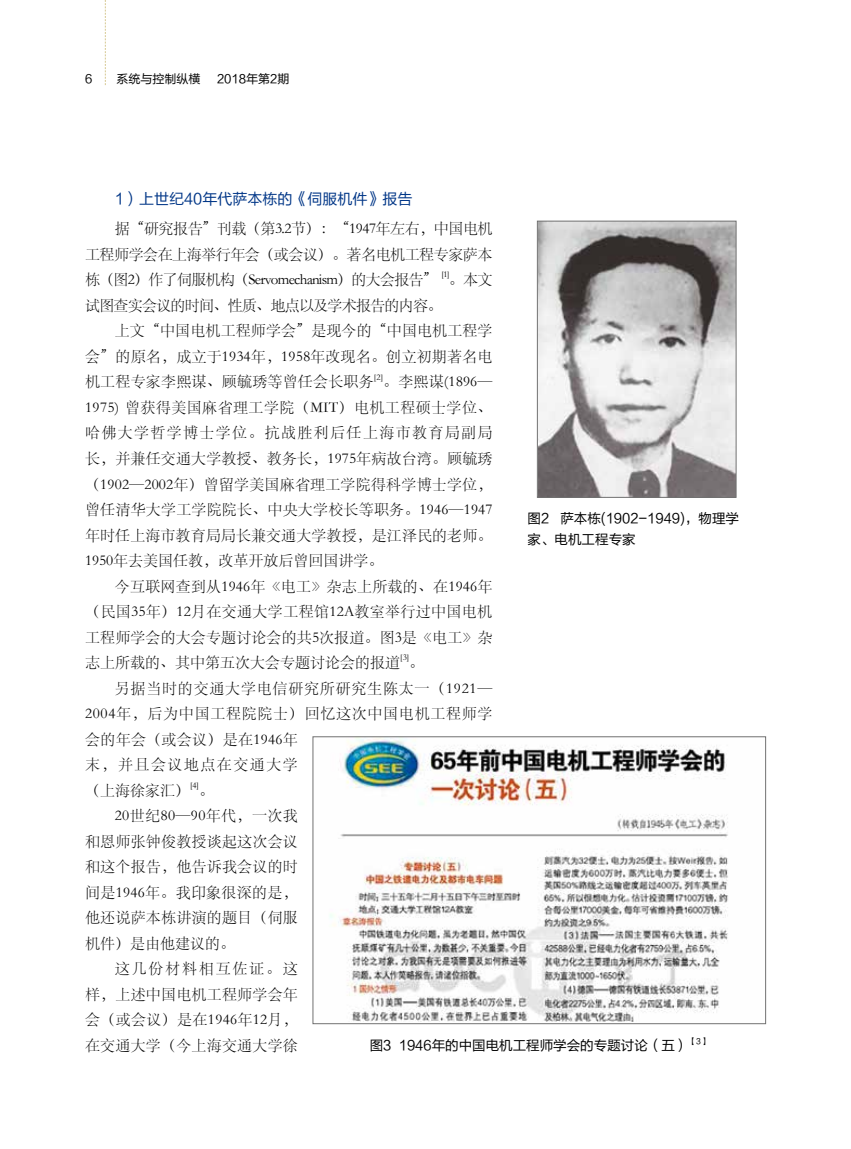
<style>
.page{position:relative;width:851px;height:1149px;background:#fff}
.page>*{position:absolute;margin:0;border:0;box-sizing:border-box;transform-origin:0 0}
.t1{font:15px/25.5px "ST Song";letter-spacing:.015em;color:#000;text-align:justify}
.t2{font:15px "ST Song";letter-spacing:.045em;color:#000}
.t3{font:15px "ST Song";letter-spacing:.05em;color:#000}
.t4{font:15px "ST Song";letter-spacing:-.05em;color:#000}
.t5{font:15px "FZLTHK GBK1 0";color:#003687}
.t6{font:15px "ST Song";letter-spacing:.1em;color:#000}
.t7{font:15px "ST Song";letter-spacing:.12em;color:#000}
.t8{font:13.5px/21px "FZLTHK GBK1 0";color:#000}
.t9{font:12px "FZLTHK GBK1 0";color:#000}
.t10{font:8.7px "ST Song";color:#000}
.t11{font:7.8px "FZLTHK GBK1 0";color:#000}
</style>
<div class="page">
<svg style="left:105px;top:0;width:1px;height:85px"></svg>
<img style="left:539px;top:223px;width:195px;height:272px">
<div style="left:537px;top:221px;width:199px;height:276px;border:1px solid #717171"></div>
<img style="left:330px;top:738px;width:398px;height:283px">
<div style="left:313px;top:736px;width:452px;height:287px;border:1px solid #717171"></div>
<p class="t9" style="left:85px;top:73px;width:9px">6</p>
<p class="t9" style="left:116px;top:72px;width:85px">系统与控制纵横</p>
<p class="t9" style="left:217px;top:72px;width:74px">2018年第2期</p>
<p class="t5" style="left:115px;top:191px;width:299px">1）上世纪40年代萨本栋的《伺服机件》报告</p>
<p class="t1" style="left:85px;top:215px;width:409px;text-indent:30px">据“研究报告”刊载（第3.2节）：“1947年左右，中国电机工程师学会在上海举行年会（或会议）。著名电机工程专家萨本栋（图2）作了伺服机构（Servomechanism）的大会报告”</p>
<p class="t10" style="left:441px;top:269px;width:9px">[1]</p>
<p class="t1" style="left:449px;top:266px;width:45px">。本文</p>
<p class="t4" style="left:85px;top:295px;width:359px">试图查实会议的时间、性质、地点以及学术报告的内容。</p>
<p class="t1" style="left:115px;top:317px;width:379px">上文“中国电机工程师学会”是现今的“中国电机工程学</p>
<p class="t1" style="left:85px;top:343px;width:409px">会”的原名，成立于1934年，1958年改现名。创立初期著名电</p>
<p class="t1" style="left:85px;top:368px;width:290px">机工程专家李熙谋、顾毓琇等曾任会长职务</p>
<p class="t10" style="left:374px;top:371px;width:11px">[2]</p>
<p class="t1" style="left:85px;top:368px;width:409px;text-indent:298px">。李熙谋(1896— 1975) 曾获得美国麻省理工学院（MIT）电机工程硕士学位、哈佛大学哲学博士学位。抗战胜利后任上海市教育局副局长，并兼任交通大学教授、教务长，1975年病故台湾。顾毓琇（1902—2002年）曾留学美国麻省理工学院得科学博士学位，曾任清华大学工学院院长、中央大学校长等职务。1946—1947年时任上海市教育局局长兼交通大学教授，是江泽民的老师。1950年去美国任教，改革开放后曾回国讲学。</p>
<p class="t1" style="left:85px;top:572px;width:409px;text-indent:30px">今互联网查到从1946年《电工》杂志上所载的、在1946年（民国35年）12月在交通大学工程馆12A教室举行过中国电机工程师学会的大会专题讨论会的共5次报道。图3是《电工》杂志上所载的、其中第五次大会专题讨论会的报道</p>
<p class="t8" style="left:527px;top:508px;width:213px">图2 萨本栋(1902-1949)，物理学家、电机工程专家</p>
<p class="t10" style="left:400px;top:651px;width:10px">[3]</p>
<p class="t1" style="left:409px;top:649px;width:16px">。</p>
<p class="t3" style="left:115px;top:677px;width:379px">另据当时的交通大学电信研究所研究生陈太一（1921—</p>
<p class="t2" style="left:85px;top:703px;width:409px">2004年，后为中国工程院院士）回忆这次中国电机工程师学</p>
<p class="t1" style="left:85px;top:725px;width:214px">会的年会（或会议）是在1946年</p>
<p class="t6" style="left:85px;top:754px;width:214px">末，并且会议地点在交通大学</p>
<p class="t1" style="left:85px;top:776px;width:106px">（上海徐家汇）</p>
<p class="t10" style="left:190px;top:779px;width:10px">[4]</p>
<p class="t1" style="left:199px;top:776px;width:16px">。</p>
<p class="t1" style="left:115px;top:802px;width:184px">20世纪80—90年代，一次我</p>
<p class="t1" style="left:85px;top:827px;width:214px">和恩师张钟俊教授谈起这次会议</p>
<p class="t1" style="left:85px;top:853px;width:214px">和这个报告，他告诉我会议的时</p>
<p class="t1" style="left:85px;top:878px;width:214px">间是1946年。我印象很深的是，</p>
<p class="t1" style="left:85px;top:904px;width:214px">他还说萨本栋讲演的题目（伺服</p>
<p class="t1" style="left:85px;top:929px;width:151px">机件）是由他建议的。</p>
<p class="t7" style="left:115px;top:958px;width:184px">这几份材料相互佐证。这</p>
<p class="t1" style="left:85px;top:980px;width:214px">样，上述中国电机工程师学会年</p>
<p class="t1" style="left:85px;top:1006px;width:214px">会（或会议）是在1946年12月，</p>
<p class="t1" style="left:85px;top:1031px;width:214px">在交通大学（今上海交通大学徐</p>
<p class="t8" style="left:369px;top:1035px;width:320px">图3 1946年的中国电机工程师学会的专题讨论（五）</p>
<p class="t11" style="left:688px;top:1036px;width:22px">【3】</p>
</div>
